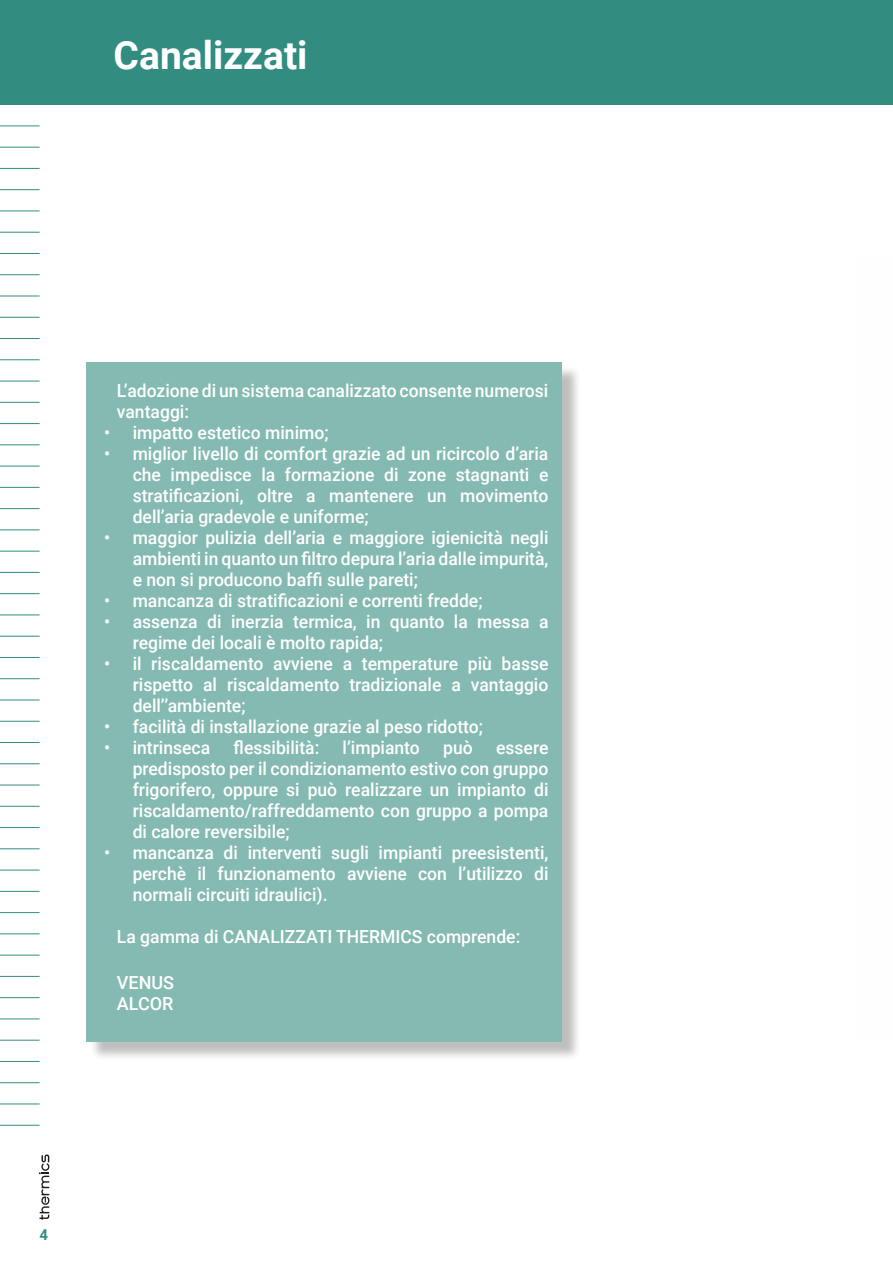
<style>
.page{position:relative;width:893px;height:1263px;background:#fff}
.page>*{position:absolute;margin:0;border:0;box-sizing:border-box;transform-origin:0 0}
.t1{font:700 39px "Roboto";color:#fff}
.t2{font:500 18px/21px "Roboto";color:#fff;text-align:justify}
.t3{font:700 15px "Roboto";color:#328d80}
</style>
<div class="page">
<svg style="left:38px;top:1154px;width:12px;height:66px"></svg>
<div style="left:89px;top:365px;width:492px;height:696px;background:#1d1d1b;opacity:.48"></div>
<div style="left:86px;top:363px;width:476px;height:679px;background:#84bab2"></div>
<hr style="left:0;top:126px;width:40px;height:1px;background:#328d80">
<hr style="left:0;top:296px;width:40px;height:1px;background:#328d80">
<hr style="left:0;top:466px;width:40px;height:1px;background:#328d80">
<hr style="left:0;top:636px;width:40px;height:1px;background:#328d80">
<hr style="left:0;top:806px;width:40px;height:1px;background:#328d80">
<hr style="left:0;top:976px;width:40px;height:1px;background:#328d80">
<hr style="left:0;top:211px;width:40px;height:1px;background:#328d80">
<hr style="left:0;top:381px;width:40px;height:1px;background:#328d80">
<hr style="left:0;top:551px;width:40px;height:1px;background:#328d80">
<hr style="left:0;top:721px;width:40px;height:1px;background:#328d80">
<hr style="left:0;top:891px;width:40px;height:1px;background:#328d80">
<hr style="left:0;top:1061px;width:40px;height:1px;background:#328d80">
<hr style="left:0;top:168px;width:40px;height:1px;background:#328d80">
<hr style="left:0;top:338px;width:40px;height:1px;background:#328d80">
<hr style="left:0;top:508px;width:40px;height:1px;background:#328d80">
<hr style="left:0;top:678px;width:40px;height:1px;background:#328d80">
<hr style="left:0;top:848px;width:40px;height:1px;background:#328d80">
<hr style="left:0;top:1019px;width:40px;height:1px;background:#328d80">
<hr style="left:0;top:253px;width:40px;height:1px;background:#328d80">
<hr style="left:0;top:423px;width:40px;height:1px;background:#328d80">
<hr style="left:0;top:593px;width:40px;height:1px;background:#328d80">
<hr style="left:0;top:763px;width:40px;height:1px;background:#328d80">
<hr style="left:0;top:934px;width:40px;height:1px;background:#328d80">
<hr style="left:0;top:1104px;width:40px;height:1px;background:#328d80">
<hr style="left:0;top:1125px;width:40px;height:1px;background:#328d80">
<hr style="left:0;top:147px;width:40px;height:1px;background:#328d80">
<hr style="left:0;top:317px;width:40px;height:1px;background:#328d80">
<hr style="left:0;top:487px;width:40px;height:1px;background:#328d80">
<hr style="left:0;top:657px;width:40px;height:1px;background:#328d80">
<hr style="left:0;top:827px;width:40px;height:1px;background:#328d80">
<hr style="left:0;top:997px;width:40px;height:1px;background:#328d80">
<hr style="left:0;top:232px;width:40px;height:1px;background:#328d80">
<hr style="left:0;top:402px;width:40px;height:1px;background:#328d80">
<hr style="left:0;top:572px;width:40px;height:1px;background:#328d80">
<hr style="left:0;top:742px;width:40px;height:1px;background:#328d80">
<hr style="left:0;top:912px;width:40px;height:1px;background:#328d80">
<hr style="left:0;top:1082px;width:40px;height:1px;background:#328d80">
<hr style="left:0;top:189px;width:40px;height:1px;background:#328d80">
<hr style="left:0;top:359px;width:40px;height:1px;background:#328d80">
<hr style="left:0;top:530px;width:40px;height:1px;background:#328d80">
<hr style="left:0;top:700px;width:40px;height:1px;background:#328d80">
<hr style="left:0;top:870px;width:40px;height:1px;background:#328d80">
<hr style="left:0;top:1040px;width:40px;height:1px;background:#328d80">
<hr style="left:0;top:274px;width:40px;height:1px;background:#328d80">
<hr style="left:0;top:445px;width:40px;height:1px;background:#328d80">
<hr style="left:0;top:615px;width:40px;height:1px;background:#328d80">
<hr style="left:0;top:785px;width:40px;height:1px;background:#328d80">
<hr style="left:0;top:955px;width:40px;height:1px;background:#328d80">
<div style="left:0;top:0;width:893px;height:105px;background:#328d80"></div>
<h1 class="t1" style="left:114px;top:28px;width:195px">Canalizzati</h1>
<p class="t2" style="left:117px;top:379px;width:433px">L’adozione di un sistema canalizzato consente numerosi vantaggi:</p>
<p class="t2" style="left:104px;top:421px;width:226px">• impatto estetico minimo;</p>
<p class="t2" style="left:133px;top:442px;width:417px;text-indent:-29px">• miglior livello di comfort grazie ad un ricircolo d’aria che impedisce la formazione di zone stagnanti e stratificazioni, oltre a mantenere un movimento dell’aria gradevole e uniforme;</p>
<p class="t2" style="left:133px;top:526px;width:417px;text-indent:-29px">• maggior pulizia dell’aria e maggiore igienicità negli ambienti in quanto un filtro depura l’aria dalle impurità, e non si producono baffi sulle pareti;</p>
<p class="t2" style="left:104px;top:589px;width:380px">• mancanza di stratificazioni e correnti fredde;</p>
<p class="t2" style="left:133px;top:610px;width:417px;text-indent:-29px">• assenza di inerzia termica, in quanto la messa a regime dei locali è molto rapida;</p>
<p class="t2" style="left:133px;top:652px;width:417px;text-indent:-29px">• il riscaldamento avviene a temperature più basse rispetto al riscaldamento tradizionale a vantaggio dell’’ambiente;</p>
<p class="t2" style="left:104px;top:715px;width:380px">• facilità di installazione grazie al peso ridotto;</p>
<p class="t2" style="left:104px;top:736px;width:108px">• intrinseca</p>
<p class="t2" style="left:234px;top:736px;width:87px">flessibilità:</p>
<p class="t2" style="left:343px;top:736px;width:79px">l’impianto</p>
<p class="t2" style="left:443px;top:736px;width:31px">può</p>
<p class="t2" style="left:133px;top:736px;width:417px;text-indent:363px">essere predisposto per il condizionamento estivo con gruppo frigorifero, oppure si può realizzare un impianto di riscaldamento/raffreddamento con gruppo a pompa di calore reversibile;</p>
<p class="t2" style="left:133px;top:841px;width:417px;text-indent:-29px">• mancanza di interventi sugli impianti preesistenti, perchè il funzionamento avviene con l’utilizzo di normali circuiti idraulici).</p>
<p class="t2" style="left:117px;top:925px;width:405px">La gamma di CANALIZZATI THERMICS comprende:</p>
<p class="t2" style="left:117px;top:971px;width:59px">VENUS<br>ALCOR</p>
<p class="t3" style="left:40px;top:1224px;width:10px">4</p>
</div>
